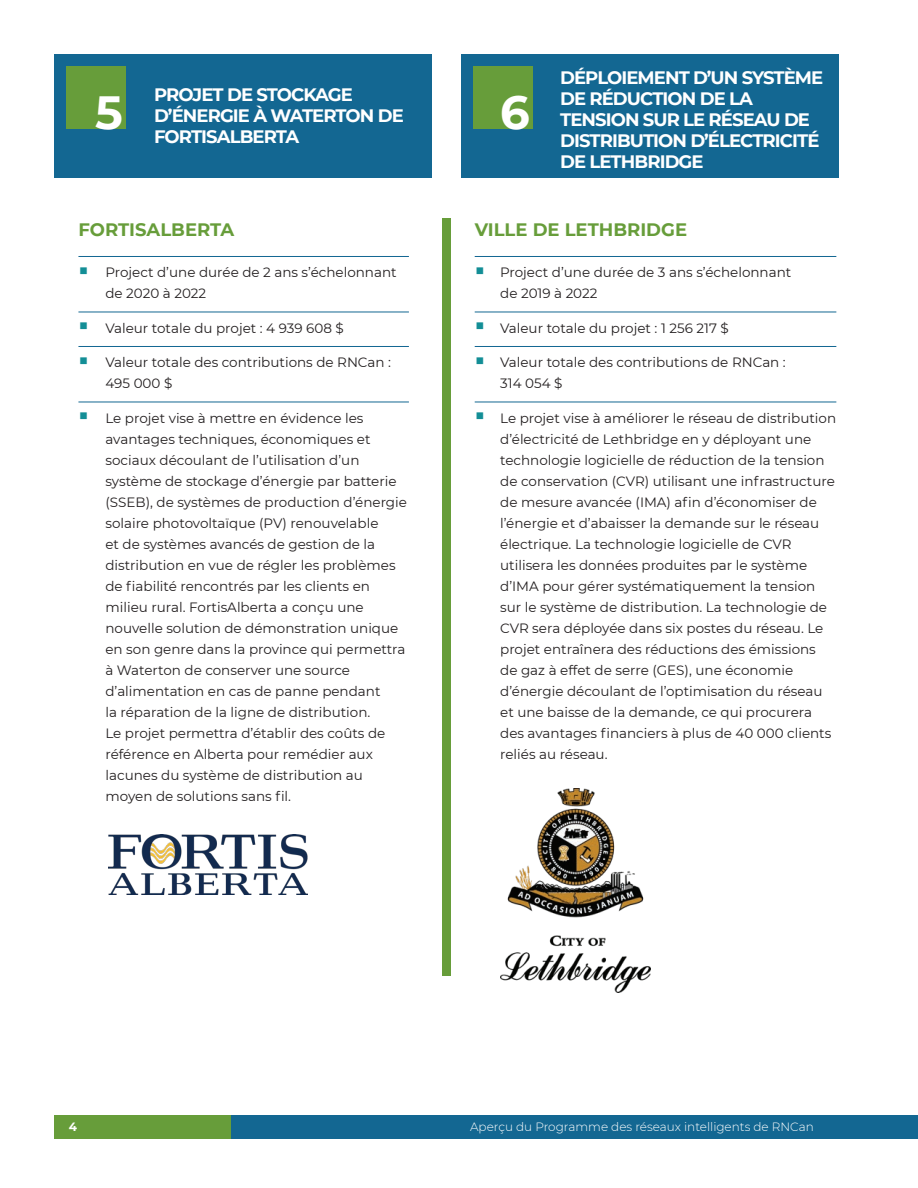
<style>
.page{position:relative;width:918px;height:1188px;background:#fff}
.page>*{position:absolute;margin:0;border:0;box-sizing:border-box;transform-origin:0 0}
.t1{font:700 46.5px "Montserrat";color:#fff}
.t2{font:700 18px/21px "Montserrat";letter-spacing:-.05em;color:#fff}
.t3{font:700 18px "Montserrat";color:#679d3a}
.t4{font:13.5px/21px "Montserrat";color:#231f20}
.t5{font:300 12px "Montserrat";color:#fff}
.t6{font:700 12px "Montserrat";color:#fff}
</style>
<div class="page">
<div style="left:231px;top:1116px;width:687px;height:23px;background:#136792"></div>
<div style="left:55px;top:1116px;width:176px;height:23px;background:#679d3a"></div>
<div style="left:54px;top:55px;width:378px;height:123px;background:#136792"></div>
<div style="left:461px;top:55px;width:378px;height:123px;background:#136792"></div>
<div style="left:66px;top:67px;width:60px;height:62px;background:#679d3a"></div>
<div style="left:473px;top:67px;width:60px;height:62px;background:#679d3a"></div>
<hr style="left:475px;top:256px;width:361px;height:1px;background:#136792">
<hr style="left:475px;top:312px;width:361px;height:1px;background:#136792">
<hr style="left:475px;top:346px;width:361px;height:1px;background:#136792">
<hr style="left:475px;top:402px;width:361px;height:1px;background:#136792">
<div style="left:442px;top:218px;width:9px;height:758px;background:#679d3a"></div>
<hr style="left:78px;top:256px;width:331px;height:1px;background:#136792">
<hr style="left:78px;top:312px;width:331px;height:1px;background:#136792">
<hr style="left:78px;top:346px;width:331px;height:1px;background:#136792">
<hr style="left:78px;top:402px;width:331px;height:1px;background:#136792">
<img style="left:500px;top:788px;width:151px;height:204px">
<img style="left:108px;top:835px;width:200px;height:59px">
<h2 class="t1" style="left:95px;top:79px;width:29px">5</h2>
<h2 class="t2" style="left:154px;top:83px;width:251px">PROJET DE STOCKAGE<br>D’ÉNERGIE À WATERTON DE<br>FORTISALBERTA</h2>
<h2 class="t1" style="left:500px;top:79px;width:31px">6</h2>
<h2 class="t2" style="left:560px;top:66px;width:265px">DÉPLOIEMENT D’UN SYSTÈME<br>DE RÉDUCTION DE LA<br>TENSION SUR LE RÉSEAU DE<br>DISTRIBUTION D’ÉLECTRICITÉ<br>DE LETHBRIDGE</h2>
<h3 class="t3" style="left:78px;top:216px;width:157px">FORTISALBERTA</h3>
<p class="t4" style="left:105px;top:261px;width:293px">Project d’une durée de 2 ans s’échelonnant de 2020 à 2022</p>
<p class="t4" style="left:105px;top:317px;width:240px">Valeur totale du projet : 4 939 608 $</p>
<p class="t4" style="left:105px;top:351px;width:287px">Valeur totale des contributions de RNCan :<br>495 000 $</p>
<p class="t4" style="left:105px;top:407px;width:303px">Le projet vise à mettre en évidence les avantages techniques, économiques et sociaux découlant de l’utilisation d’un système de stockage d’énergie par batterie (SSEB), de systèmes de production d’énergie solaire photovoltaïque (PV) renouvelable<br>et de systèmes avancés de gestion de la distribution en vue de régler les problèmes de fiabilité rencontrés par les clients en milieu rural. FortisAlberta a conçu une nouvelle solution de démonstration unique en son genre dans la province qui permettra à Waterton de conserver une source d’alimentation en cas de panne pendant<br>la réparation de la ligne de distribution.<br>Le projet permettra d’établir des coûts de référence en Alberta pour remédier aux lacunes du système de distribution au moyen de solutions sans fil.</p>
<h3 class="t3" style="left:475px;top:216px;width:214px">VILLE DE LETHBRIDGE</h3>
<p class="t4" style="left:500px;top:261px;width:293px">Project d’une durée de 3 ans s’échelonnant de 2019 à 2022</p>
<p class="t4" style="left:500px;top:317px;width:230px">Valeur totale du projet : 1 256 217 $</p>
<p class="t4" style="left:500px;top:351px;width:287px">Valeur totale des contributions de RNCan :<br>314 054 $</p>
<p class="t4" style="left:500px;top:407px;width:337px">Le projet vise à améliorer le réseau de distribution d’électricité de Lethbridge en y déployant une technologie logicielle de réduction de la tension de conservation (CVR) utilisant une infrastructure de mesure avancée (IMA) afin d’économiser de l’énergie et d’abaisser la demande sur le réseau électrique. La technologie logicielle de CVR utilisera les données produites par le système d’IMA pour gérer systématiquement la tension sur le système de distribution. La technologie de CVR sera déployée dans six postes du réseau. Le projet entraînera des réductions des émissions de gaz à effet de serre (GES), une économie d’énergie découlant de l’optimisation du réseau et une baisse de la demande, ce qui procurera des avantages financiers à plus de 40 000 clients reliés au réseau.</p>
<p class="t6" style="left:69px;top:1118px;width:10px">4</p>
<p class="t5" style="left:470px;top:1118px;width:345px">Aperçu du Programme des réseaux intelligents de RNCan</p>
</div>
